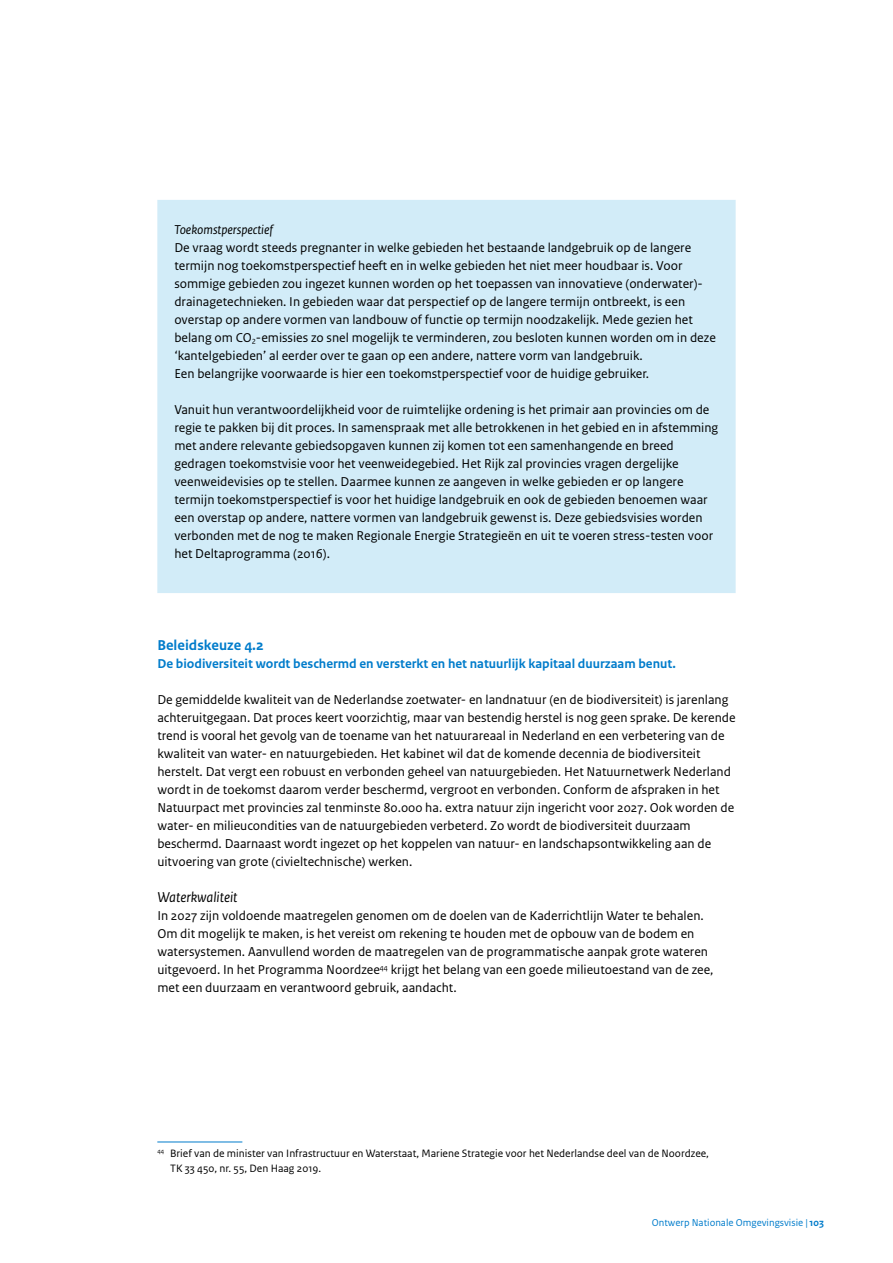
<style>
.page{position:relative;width:893px;height:1263px;background:#fff}
.page>*{position:absolute;margin:0;border:0;box-sizing:border-box;transform-origin:0 0}
._05_RO_Alineakop_San{font:700 15px "Rijksoverheid Sans Text";color:#007ccb}
._06_RO_Subalineakop{font:italic 15px "Rijksoverheid Sans Text";color:#000}
._24_RO_Kader_Broodte{font:13.5px/18px "Rijksoverheid Sans Text";color:#000}
._10_RO_Broodtekst_Sa{font:13.5px/18px "Rijksoverheid Sans Text";color:#000}
._10_RO_Broodtekst_Sa-2{font:700 13.5px "Rijksoverheid Sans Text";color:#007ccb}
._24_RO_Kader_Broodte-2{font:italic 13.5px "Rijksoverheid Sans Text";color:#000}
._14_RO_Voetnoot{font:11.25px/15px "Rijksoverheid Sans Text";color:#000}
.t1{font:10.5px "Rijksoverheid Sans Text";color:#007ccb}
.s1{font-weight:700}
</style>
<div class="page">
<div style="left:157px;top:200px;width:579px;height:393px;background:#d2ecf8"></div>
<hr style="left:157px;top:1141px;width:85px;height:1px;background:#007ccb">
<p class="_24_RO_Kader_Broodte-2" style="left:174px;top:222px;width:100px">Toekomstperspectief</p>
<p class="_24_RO_Kader_Broodte" style="left:174px;top:239px;width:543px">De vraag wordt steeds pregnanter in welke gebieden het bestaande landgebruik op de langere termijn nog toekomstperspectief heeft en in welke gebieden het niet meer houdbaar is. Voor sommige gebieden zou ingezet kunnen worden op het toepassen van innovatieve (onderwater)- drainagetechnieken. In gebieden waar dat perspectief op de langere termijn ontbreekt, is een overstap op andere vormen van landbouw of functie op termijn noodzakelijk. Mede gezien het belang om CO<sub>2</sub>-emissies zo snel mogelijk te verminderen, zou besloten kunnen worden om in deze ‘kantelgebieden’ al eerder over te gaan op een andere, nattere vorm van landgebruik.<br>Een belangrijke voorwaarde is hier een toekomstperspectief voor de huidige gebruiker.</p>
<p class="_24_RO_Kader_Broodte" style="left:174px;top:401px;width:545px">Vanuit hun verantwoordelijkheid voor de ruimtelijke ordening is het primair aan provincies om de regie te pakken bij dit proces. In samenspraak met alle betrokkenen in het gebied en in afstemming met andere relevante gebiedsopgaven kunnen zij komen tot een samenhangende en breed gedragen toekomstvisie voor het veenweidegebied. Het Rijk zal provincies vragen dergelijke veenweidevisies op te stellen. Daarmee kunnen ze aangeven in welke gebieden er op langere termijn toekomstperspectief is voor het huidige landgebruik en ook de gebieden benoemen waar een overstap op andere, nattere vormen van landgebruik gewenst is. Deze gebiedsvisies worden verbonden met de nog te maken Regionale Energie Strategieën en uit te voeren stress-testen voor het Deltaprogramma (2016).</p>
<p class="_05_RO_Alineakop_San" style="left:157px;top:636px;width:108px">Beleidskeuze 4.2</p>
<p class="_10_RO_Broodtekst_Sa-2" style="left:157px;top:656px;width:520px">De biodiversiteit wordt beschermd en versterkt en het natuurlijk kapitaal duurzaam benut.</p>
<p class="_10_RO_Broodtekst_Sa" style="left:157px;top:691px;width:580px">De gemiddelde kwaliteit van de Nederlandse zoetwater- en landnatuur (en de biodiversiteit) is jarenlang achteruitgegaan. Dat proces keert voorzichtig, maar van bestendig herstel is nog geen sprake. De kerende trend is vooral het gevolg van de toename van het natuurareaal in Nederland en een verbetering van de kwaliteit van water- en natuurgebieden. Het kabinet wil dat de komende decennia de biodiversiteit herstelt. Dat vergt een robuust en verbonden geheel van natuurgebieden. Het Natuurnetwerk Nederland wordt in de toekomst daarom verder beschermd, vergroot en verbonden. Conform de afspraken in het Natuurpact met provincies zal tenminste 80.000 ha. extra natuur zijn ingericht voor 2027. Ook worden de water- en milieucondities van de natuurgebieden verbeterd. Zo wordt de biodiversiteit duurzaam beschermd. Daarnaast wordt ingezet op het koppelen van natuur- en landschapsontwikkeling aan de uitvoering van grote (civieltechnische) werken.</p>
<p class="_06_RO_Subalineakop" style="left:157px;top:889px;width:82px">Waterkwaliteit</p>
<p class="_10_RO_Broodtekst_Sa" style="left:157px;top:907px;width:558px">In 2027 zijn voldoende maatregelen genomen om de doelen van de Kaderrichtlijn Water te behalen.<br>Om dit mogelijk te maken, is het vereist om rekening te houden met de opbouw van de bodem en watersystemen. Aanvullend worden de maatregelen van de programmatische aanpak grote wateren uitgevoerd. In het Programma Noordzee<sup>44</sup> krijgt het belang van een goede milieutoestand van de zee, met een duurzaam en verantwoord gebruik, aandacht.</p>
<p class="_14_RO_Voetnoot" style="left:170px;top:1146px;width:540px;text-indent:-13px"><sup>44</sup> Brief van de minister van Infrastructuur en Waterstaat, Mariene Strategie voor het Nederlandse deel van de Noordzee,<br>TK 33 450, nr. 55, Den Haag 2019.</p>
<p class="t1" style="left:652px;top:1216px;width:174px">Ontwerp Nationale Omgevingsvisie | <span class="s1">103</span></p>
</div>
